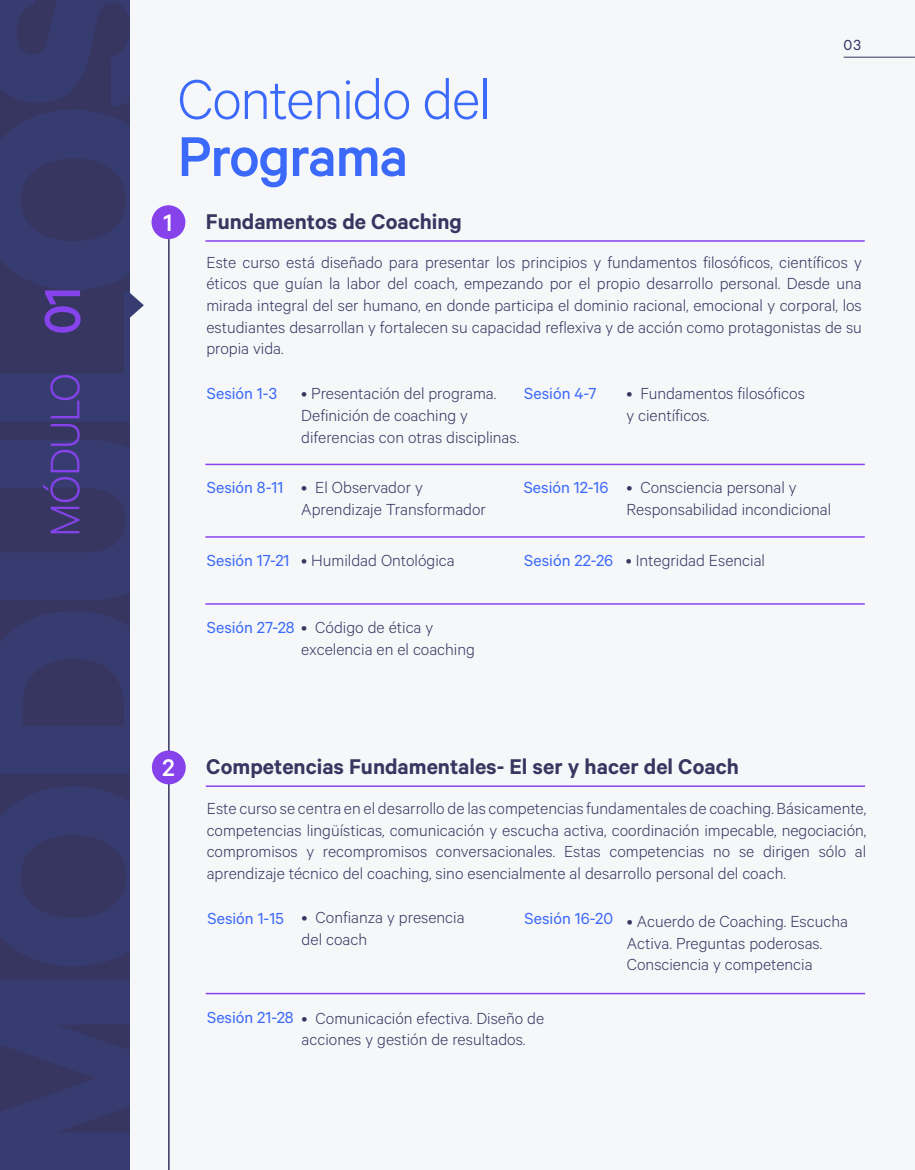
<style>
.page{position:relative;width:915px;height:1170px;background:#fff}
.page>*{position:absolute;margin:0;border:0;box-sizing:border-box;transform-origin:0 0}
.t1{font:300 63px "Calibre";letter-spacing:-.025em;color:#3b69fa}
.t2{font:500 63px "Calibre";letter-spacing:-.025em;color:#3b69fa}
.t3{font:500 57px "Calibre";color:#8643ec}
.t4{font:300 46.5px "Calibre";letter-spacing:-.025em;color:#8643ec}
.t5{font:500 27px "Calibre";color:#fff}
.t6{font:600 24px "Calibre";color:#363661}
.t7{font:300 18px/21.6px "Calibre";color:#363661}
.t8{font:18px "Calibre";color:#3b69fa}
.t9{font:16.5px "Calibre";color:#363661}
.s1{font-weight:400;color:#3b69fa}
.s2{font-weight:500;font-size:27px;color:#fff}
</style>
<div class="page">
<div style="left:109px;top:0;width:805px;height:1169px;background:#f6f7f9"></div>
<div style="left:0;top:0;width:130px;height:1169px;background:#363661"></div>
<svg style="left:130px;top:293px;width:14px;height:25px"></svg>
<hr style="left:843px;top:57px;width:71px;height:1px;background:#363661">
<hr style="left:205px;top:240px;width:659px;height:2px;background:#8643ec">
<hr style="left:205px;top:463px;width:659px;height:2px;background:#8643ec">
<hr style="left:205px;top:536px;width:659px;height:1px;background:#8643ec">
<hr style="left:205px;top:603px;width:659px;height:1px;background:#8643ec">
<hr style="left:168px;top:222px;width:1px;height:947px;background:#363661">
<div style="left:151px;top:205px;width:34px;height:34px;background:#8643ec;border-radius:50%"></div>
<hr style="left:206px;top:785px;width:658px;height:1px;background:#8643ec">
<div style="left:152px;top:750px;width:34px;height:34px;background:#8643ec;border-radius:50%"></div>
<hr style="left:206px;top:992px;width:658px;height:2px;background:#8643ec">
<h2 class="t3" style="left:29px;top:335px;width:50px;rotate:-90deg">01</h2>
<h3 class="t4" style="left:38px;top:536px;width:165px;rotate:-90deg">MÓDULO</h3>
<p class="t9" style="left:843px;top:36px;width:19px">03</p>
<h1 class="t1" style="left:177px;top:63px;width:315px">Contenido del</h1>
<h1 class="t2" style="left:177px;top:120px;width:232px">Programa</h1>
<h3 class="t5" style="left:164px;top:207px;width:10px">1</h3>
<h3 class="t6" style="left:206px;top:207px;width:257px">Fundamentos de Coaching</h3>
<p class="t7" style="left:206px;top:250px;width:656px;text-align:justify">Este curso está diseñado para presentar los principios y fundamentos filosóficos, científicos y éticos que guían la labor del coach, empezando por el propio desarrollo personal. Desde una mirada integral del ser humano, en donde participa el dominio racional, emocional y corporal, los estudiantes desarrollan y fortalecen su capacidad reflexiva y de acción como protagonistas de su propia vida.</p>
<p class="t8" style="left:207px;top:383px;width:72px">Sesión 1-3</p>
<p class="t8" style="left:207px;top:477px;width:78px">Sesión 8-11</p>
<p class="t8" style="left:207px;top:550px;width:84px">Sesión 17-21</p>
<p class="t8" style="left:524px;top:383px;width:73px">Sesión 4-7</p>
<p class="t7" style="left:301px;top:382px;width:219px">• Presentación del programa.<br>Definición de coaching y diferencias con otras disciplinas.</p>
<p class="t7" style="left:301px;top:476px;width:186px">• El Observador y<br>Aprendizaje Transformador</p>
<p class="t7" style="left:301px;top:548px;width:155px">• Humildad Ontológica</p>
<p class="t8" style="left:523px;top:477px;width:86px">Sesión 12-16</p>
<p class="t8" style="left:524px;top:550px;width:90px">Sesión 22-26</p>
<p class="t7" style="left:626px;top:381px;width:180px">• Fundamentos filosóficos y científicos.</p>
<p class="t7" style="left:626px;top:476px;width:206px">• Consciencia personal y<br>Responsabilidad incondicional</p>
<p class="t7" style="left:625px;top:548px;width:141px">• Integridad Esencial</p>
<p class="t7" style="left:207px;top:615px;width:228px"><span class="s1">Sesión 27-28</span> • Código de ética y</p>
<p class="t7" style="left:301px;top:637px;width:175px">excelencia en el coaching</p>
<h3 class="t6" style="left:162px;top:752px;width:578px"><span class="s2">2</span> Competencias Fundamentales- El ser y hacer del Coach</h3>
<p class="t7" style="left:207px;top:796px;width:661px;text-align:justify">Este curso se centra en el desarrollo de las competencias fundamentales de coaching. Básicamente, competencias lingüísticas, comunicación y escucha activa, coordinación impecable, negociación, compromisos y recompromisos conversacionales. Estas competencias no se dirigen sólo al aprendizaje técnico del coaching, sino esencialmente al desarrollo personal del coach.</p>
<p class="t8" style="left:207px;top:907px;width:78px">Sesión 1-15</p>
<p class="t7" style="left:301px;top:905px;width:164px">• Confianza y presencia</p>
<p class="t8" style="left:524px;top:908px;width:90px">Sesión 16-20</p>
<p class="t7" style="left:301px;top:927px;width:67px">del coach</p>
<p class="t7" style="left:626px;top:910px;width:223px">• Acuerdo de Coaching. Escucha<br>Activa. Preguntas poderosas.<br>Consciencia y competencia</p>
<p class="t7" style="left:207px;top:1006px;width:338px"><span class="s1">Sesión 21-28</span> • Comunicación efectiva. Diseño de</p>
<p class="t7" style="left:301px;top:1027px;width:225px">acciones y gestión de resultados.</p>
</div>
